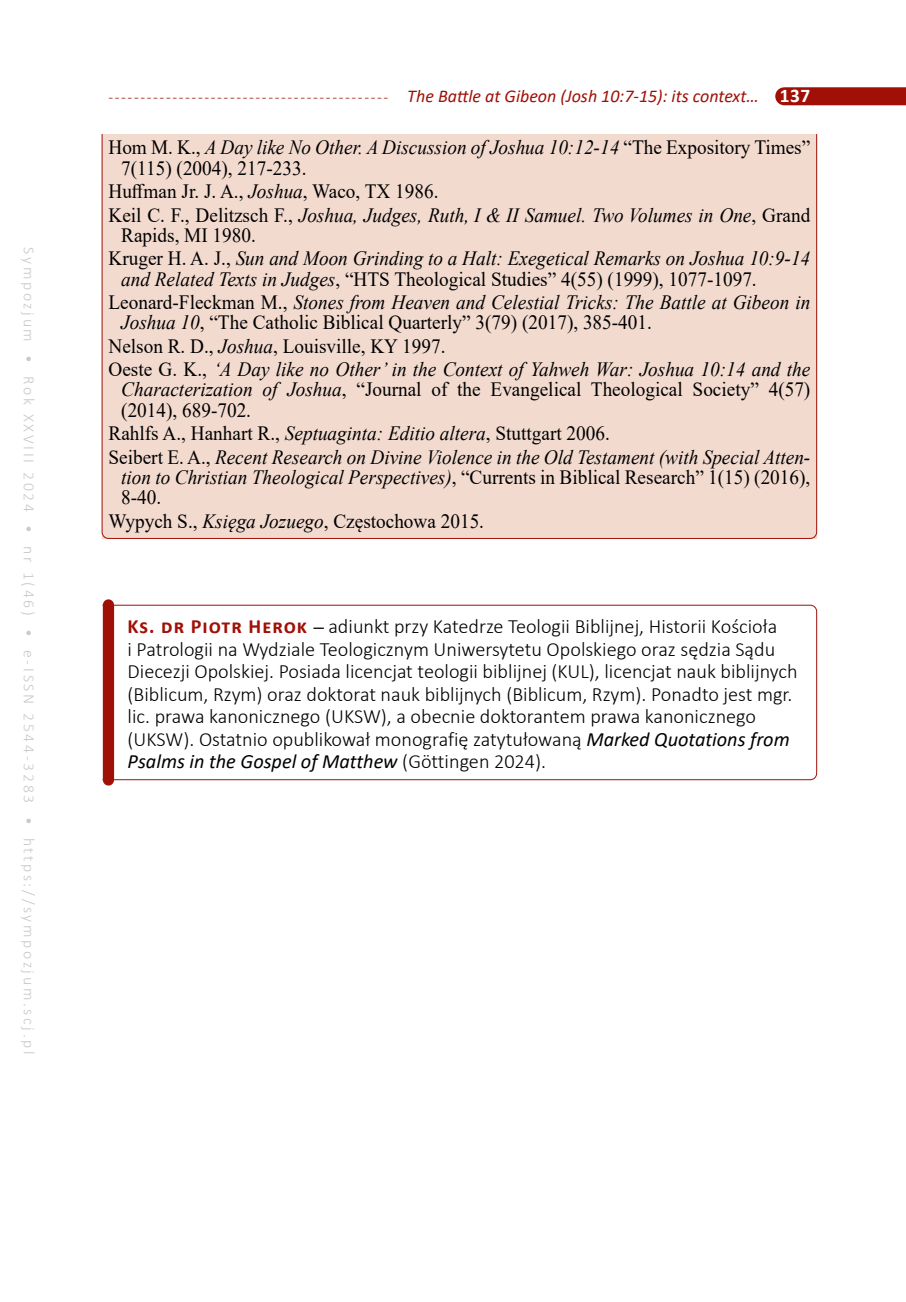
<style>
.page{position:relative;width:906px;height:1302px;background:#fff}
.page>*{position:absolute;margin:0;border:0;box-sizing:border-box;transform-origin:0 0}
.t1{font:20.25px/20.2px "Times New Roman";color:#000;scale:.95 1}
.t2{font:300 20.25px/22.5px "Calibri";color:#000}
.t3{font:italic 20.25px/23.4px "Times New Roman";color:#000;scale:.95 1}
.t4{font:300 15.75px "Calibri";color:#a01007}
.t5{font:300 15.75px "Calibri";letter-spacing:.17em;color:#c9c9c8}
.s1{font-weight:400;font-style:italic;font-size:18px}
.s2{font-weight:700;font-size:19.35px;color:#fff}
.s3{font-style:italic}
.s4{font-style:normal}
.s5{font-weight:700;color:#a01007}
.s6{font-family:"Times New Roman";font-weight:700}
.s7{font-weight:400;font-style:italic}
</style>
<div class="page">
<div style="left:784px;top:87px;width:122px;height:18px;background:#a01007"></div>
<div style="left:101px;top:134px;width:716px;height:405px;background:#f2dacf"></div>
<svg style="left:102px;top:604px;width:715px;height:176px"></svg>
<p class="t5" style="left:39px;top:247px;width:808px;rotate:90deg">Sympozjum • Rok XXVIII 2024 • nr 1(46) • e-ISSN 2544-3283 • https://sympozjum.scj.pl</p>
<p class="t4" style="left:108px;top:87px;width:703px">-------------------------------------------- <span class="s1">The Battle at Gibeon (Josh 10:7-15): its context…</span> <span class="s2">137</span></p>
<p class="t1" style="left:121px;top:137px;width:727px;text-indent:-13px">Hom M. K., <span class="s3">A Day like No Other. A Discussion of Joshua 10:12-14</span> “The Expository Times”<br>7(115) (2004), 217-233.</p>
<p class="t1" style="left:108px;top:179px;width:740px;line-height:23.4px">Huffman Jr. J. A., <span class="s3">Joshua</span>, Waco, TX 1986.<br>Keil C. F., Delitzsch F., <span class="s3">Joshua, Judges, Ruth, I &amp; II Samuel. Two Volumes in One</span>, Grand</p>
<p class="t3" style="left:108px;top:223px;width:740px;text-indent:13px"><span class="s4">Rapids, MI 1980.<br>Kruger H. A. J.,</span> Sun and Moon Grinding to a Halt: Exegetical Remarks on Joshua 10:9-14</p>
<p class="t3" style="left:108px;top:266px;width:740px;text-indent:13px">and Related Texts in Judges<span class="s4">, “HTS Theological Studies” 4(55) (1999), 1077-1097.<br>Leonard-Fleckman M.,</span> Stones from Heaven and Celestial Tricks: The Battle at Gibeon in</p>
<p class="t1" style="left:108px;top:310px;width:740px;line-height:23.4px;text-indent:13px"><span class="s3">Joshua 10</span>, “The Catholic Biblical Quarterly” 3(79) (2017), 385-401.<br>Nelson R. D., <span class="s3">Joshua</span>, Louisville, KY 1997.<br>Oeste G. K., <span class="s3">‘A Day like no Other’ in the Context of Yahweh War: Joshua 10:14 and the</span></p>
<p class="t1" style="left:121px;top:379px;width:727px"><span class="s3">Characterization of Joshua</span>, “Journal of the Evangelical Theological Society” 4(57) (2014), 689-702.</p>
<p class="t3" style="left:108px;top:421px;width:740px"><span class="s4">Rahlfs A., Hanhart R.,</span> Septuaginta: Editio altera<span class="s4">, Stuttgart 2006.<br>Seibert E. A.,</span> Recent Research on Divine Violence in the Old Testament (with Special Atten-</p>
<p class="t1" style="left:121px;top:466px;width:727px"><span class="s3">tion to Christian Theological Perspectives)</span>, “Currents in Biblical Research” 1(15) (2016),<br>8-40.</p>
<p class="t1" style="left:108px;top:510px;width:397px">Wypych S., <span class="s3">Księga Jozuego</span>, Częstochowa 2015.</p>
<p class="t2" style="left:128px;top:615px;width:671px"><span class="s5">Ks. dr Piotr Herok</span> <span class="s6">–</span> adiunkt przy Katedrze Teologii Biblijnej, Historii Kościoła<br>i Patrologii na Wydziale Teologicznym Uniwersytetu Opolskiego oraz sędzia Sądu Diecezji Opolskiej. Posiada licencjat teologii biblijnej (KUL), licencjat nauk biblijnych (Biblicum, Rzym) oraz doktorat nauk biblijnych (Biblicum, Rzym). Ponadto jest mgr. lic. prawa kanonicznego (UKSW), a obecnie doktorantem prawa kanonicznego (UKSW). Ostatnio opublikował monografię zatytułowaną <span class="s7">Marked Quotations from Psalms in the Gospel of Matthew</span> (Göttingen 2024).</p>
</div>
